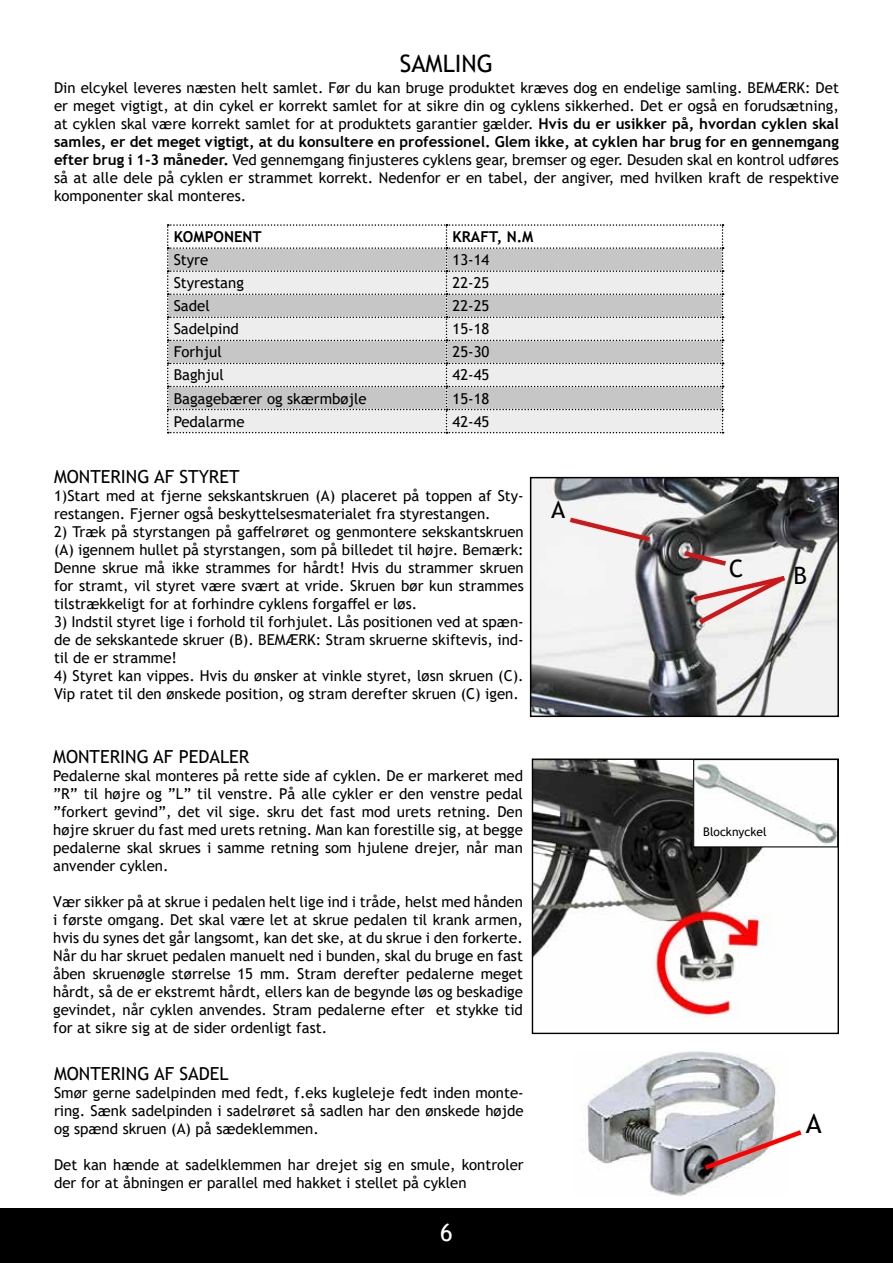
<style>
.page{position:relative;width:893px;height:1263px;background:#fff}
.page>*{position:absolute;margin:0;border:0;box-sizing:border-box;transform-origin:0 0}
.t1{font:27px "Trebuchet MS";color:#000}
.t2{font:24px "Trebuchet MS";color:#000}
.t3{font:24px "Trebuchet MS";color:#fff}
.t4{font:18px "Trebuchet MS";color:#000}
.t5{font:15px/18px "Trebuchet MS";color:#000;text-align:justify}
.t6{font:700 15px "Trebuchet MS";color:#000}
.t7{font:12px "Trebuchet MS";color:#000}
.s1{font-weight:700}
</style>
<div class="page">
<img style="left:534px;top:760px;width:303px;height:258px">
<div style="left:532px;top:758px;width:307px;height:276px;border:1px solid #000"></div>
<img style="left:583px;top:1051px;width:195px;height:145px">
<svg style="left:700px;top:1126px;width:102px;height:47px"></svg>
<svg style="left:167px;top:224px;width:556px;height:209px;background:#d8d8d8"></svg>
<img style="left:695px;top:761px;width:141px;height:84px">
<div style="left:693px;top:759px;width:145px;height:88px;border:1px solid #000"></div>
<img style="left:533px;top:480px;width:303px;height:234px">
<div style="left:530px;top:477px;width:309px;height:240px;border:2px solid #000"></div>
<svg style="left:565px;top:514px;width:90px;height:31px"></svg>
<svg style="left:679px;top:548px;width:111px;height:80px"></svg>
<div style="left:0;top:1209px;width:893px;height:54px;background:#000"></div>
<h2 class="t2" style="left:400px;top:48px;width:95px">SAMLING</h2>
<p class="t5" style="left:54px;top:79px;width:786px">Din elcykel leveres næsten helt samlet. Før du kan bruge produktet kræves dog en endelige samling. BEMÆRK: Det er meget vigtigt, at din cykel er korrekt samlet for at sikre din og cyklens sikkerhed. Det er også en forudsætning, at cyklen skal være korrekt samlet for at produktets garantier gælder. <span class="s1">Hvis du er usikker på, hvordan cyklen skal samles, er det meget vigtigt, at du konsultere en professionel. Glem ikke, at cyklen har brug for en gennemgang efter brug i 1-3 måneder.</span> Ved gennemgang finjusteres cyklens gear, bremser og eger. Desuden skal en kontrol udføres så at alle dele på cyklen er strammet korrekt. Nedenfor er en tabel, der angiver, med hvilken kraft de respektive komponenter skal monteres.</p>
<p class="t6" style="left:174px;top:227px;width:90px">KOMPONENT</p>
<p class="t6" style="left:452px;top:227px;width:82px">KRAFT, N.M</p>
<p class="t5" style="left:174px;top:251px;width:36px">Styre</p>
<p class="t5" style="left:452px;top:251px;width:38px">13-14</p>
<p class="t5" style="left:174px;top:274px;width:72px">Styrestang</p>
<p class="t5" style="left:452px;top:274px;width:38px">22-25</p>
<p class="t5" style="left:174px;top:297px;width:38px">Sadel</p>
<p class="t5" style="left:452px;top:297px;width:38px">22-25</p>
<p class="t5" style="left:174px;top:320px;width:67px">Sadelpind</p>
<p class="t5" style="left:452px;top:320px;width:38px">15-18</p>
<p class="t5" style="left:174px;top:343px;width:50px">Forhjul</p>
<p class="t5" style="left:452px;top:343px;width:38px">25-30</p>
<p class="t5" style="left:174px;top:366px;width:52px">Baghjul</p>
<p class="t5" style="left:452px;top:366px;width:38px">42-45</p>
<p class="t5" style="left:174px;top:389px;width:195px">Bagagebærer og skærmbøjle</p>
<p class="t5" style="left:452px;top:389px;width:38px">15-18</p>
<p class="t5" style="left:174px;top:412px;width:72px">Pedalarme</p>
<p class="t5" style="left:452px;top:412px;width:38px">42-45</p>
<p class="t4" style="left:54px;top:465px;width:187px">MONTERING AF STYRET</p>
<p class="t5" style="left:54px;top:487px;width:471px">1)Start med at fjerne sekskantskruen (A) placeret på toppen af Sty&shy;restangen. Fjerner også beskyttelsesmaterialet fra styrestangen.</p>
<p class="t5" style="left:54px;top:523px;width:471px">2) Træk på styrstangen på gaffelrøret og genmontere sekskantskruen (A) igennem hullet på styrstangen, som på billedet til højre. Bemærk:<br>Denne skrue må ikke strammes for hårdt! Hvis du strammer skruen for stramt, vil styret være svært at vride. Skruen bør kun strammes tilstrækkeligt for at forhindre cyklens forgaffel er løs.</p>
<p class="t5" style="left:54px;top:613px;width:471px">3) Indstil styret lige i forhold til forhjulet. Lås positionen ved at spæn&shy;de de sekskantede skruer (B). BEMÆRK: Stram skruerne skiftevis, ind&shy;til de er stramme!</p>
<p class="t5" style="left:54px;top:667px;width:471px">4) Styret kan vippes. Hvis du ønsker at vinkle styret, løsn skruen (C).<br>Vip ratet til den ønskede position, og stram derefter skruen (C) igen.</p>
<h2 class="t2" style="left:551px;top:495px;width:16px">A</h2>
<p class="t4" style="left:53px;top:745px;width:198px">MONTERING AF PEDALER</p>
<p class="t5" style="left:53px;top:767px;width:471px">Pedalerne skal monteres på rette side af cyklen. De er markeret med ”R” til højre og ”L” til venstre. På alle cykler er den venstre pedal ”forkert gevind”, det vil sige. skru det fast mod urets retning. Den højre skruer du fast med urets retning. Man kan forestille sig, at begge pedalerne skal skrues i samme retning som hjulene drejer, når man anvender cyklen.</p>
<p class="t5" style="left:53px;top:893px;width:471px">Vær sikker på at skrue i pedalen helt lige ind i tråde, helst med hånden i første omgang. Det skal være let at skrue pedalen til krank armen, hvis du synes det går langsomt, kan det ske, at du skrue i den forkerte.<br>Når du har skruet pedalen manuelt ned i bunden, skal du bruge en fast åben skruenøgle størrelse 15 mm. Stram derefter pedalerne meget hårdt, så de er ekstremt hårdt, ellers kan de begynde løs og beskadige gevindet, når cyklen anvendes. Stram pedalerne efter et stykke tid for at sikre sig at de sider ordenligt fast.</p>
<p class="t4" style="left:54px;top:1062px;width:176px">MONTERING AF SADEL</p>
<p class="t5" style="left:54px;top:1083px;width:471px">Smør gerne sadelpinden med fedt, f.eks kugleleje fedt inden monte&shy;ring. Sænk sadelpinden i sadelrøret så sadlen har den ønskede højde og spænd skruen (A) på sædeklemmen.</p>
<p class="t5" style="left:54px;top:1155px;width:471px">Det kan hænde at sadelklemmen har drejet sig en smule, kontroler der for at åbningen er parallel med hakket i stellet på cyklen</p>
<h2 class="t3" style="left:440px;top:1217px;width:14px">6</h2>
<h2 class="t2" style="left:729px;top:553px;width:16px">C</h2>
<h2 class="t2" style="left:793px;top:560px;width:15px">B</h2>
<p class="t7" style="left:703px;top:824px;width:65px">Blocknyckel</p>
<h1 class="t1" style="left:806px;top:1106px;width:17px">A</h1>
</div>
